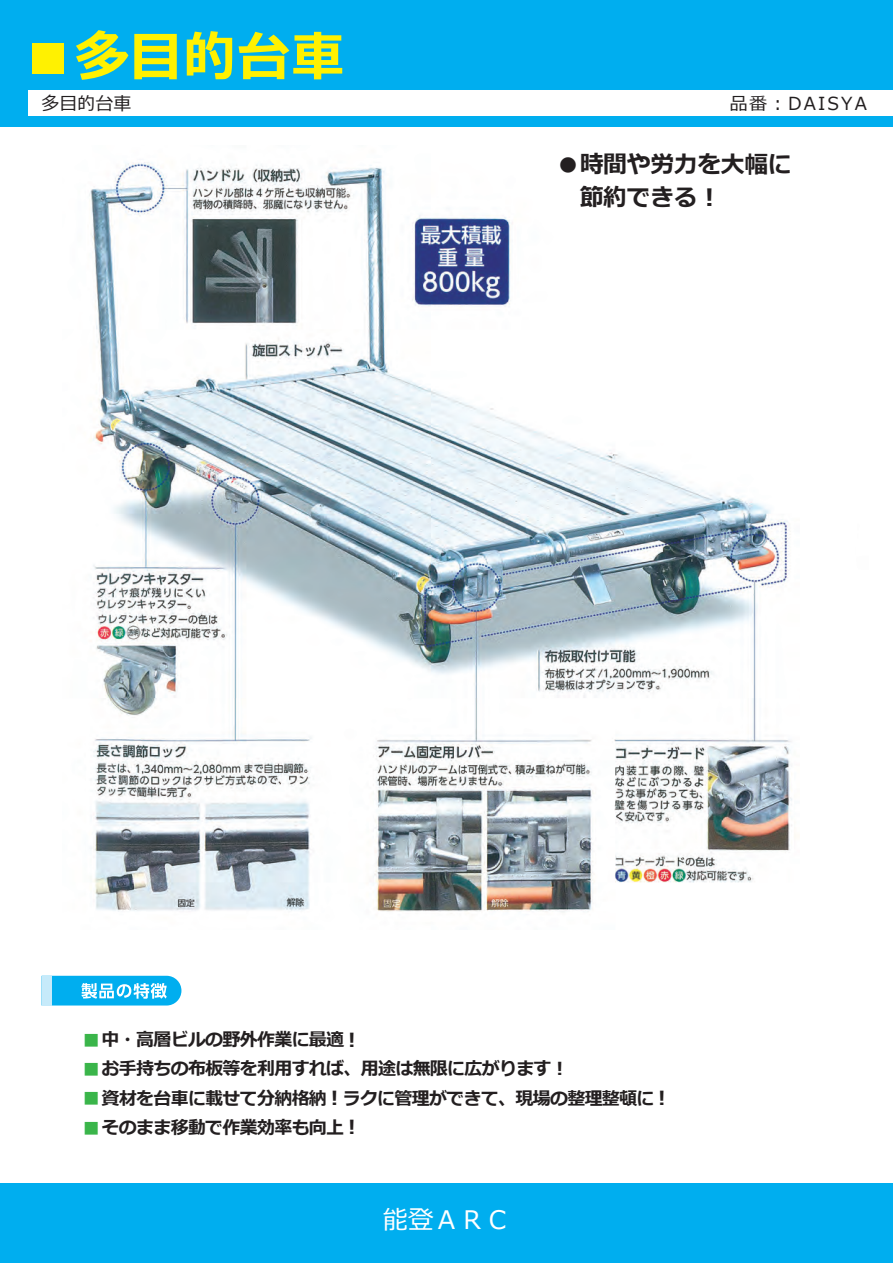
<style>
.page{position:relative;width:893px;height:1263px;background:#fff}
.page>*{position:absolute;margin:0;border:0;box-sizing:border-box;transform-origin:0 0}
.t1{font:italic 700 54px "Meiryo";color:#fff101}
.t2{font:25.5px "Meiryo";color:#fff}
.t3{font:700 24px/33px "Meiryo";letter-spacing:-.02em;color:#231f20}
.t4{font:700 18px "Meiryo";letter-spacing:-.04em;color:#231f20}
.t5{font:18px "Meiryo";letter-spacing:.12em;color:#231f20}
.t6{font:18px "Meiryo";letter-spacing:.1em;color:#231f20}
.s1{font-size:22.5px;color:#3ab54a}
.s2{font-size:19.5px}
</style>
<div class="page">
<div style="left:0;top:1183px;width:893px;height:80px;background:#00aeef"></div>
<div style="left:0;top:0;width:893px;height:126px;background:#00aeef"></div>
<div style="left:28px;top:90px;width:865px;height:26px;background:#fff"></div>
<img style="left:89px;top:162px;width:707px;height:750px">
<svg style="left:42px;top:976px;width:139px;height:29px;background:#3dc1f2"></svg>
<h1 class="t1" style="left:21px;top:19px;width:325px">■多目的台車</h1>
<p class="t6" style="left:42px;top:91px;width:92px">多目的台車</p>
<p class="t5" style="left:730px;top:91px;width:139px">品番︓DAISYA</p>
<h3 class="t3" style="left:556px;top:149px;width:237px">●時間や労力を大幅に　節約できる︕</h3>
<p class="t4" style="left:80px;top:1027px;width:277px"><span class="s1">■</span>中・高層ビルの野外作業に最適 <span class="s2">!</span></p>
<p class="t4" style="left:80px;top:1056px;width:490px"><span class="s1">■</span>お手持ちの布板等を利用すれば、用途は無限に広がります︕</p>
<p class="t4" style="left:80px;top:1085px;width:587px"><span class="s1">■</span>資材を台車に載せて分納格納 <span class="s2">!</span> ラクに管理ができて、現場の整理整頓に <span class="s2">!</span></p>
<p class="t4" style="left:80px;top:1114px;width:277px"><span class="s1">■</span>そのまま移動で作業効率も向上 <span class="s2">!</span></p>
<h2 class="t2" style="left:383px;top:1202px;width:129px">能登ＡＲＣ</h2>
</div>
